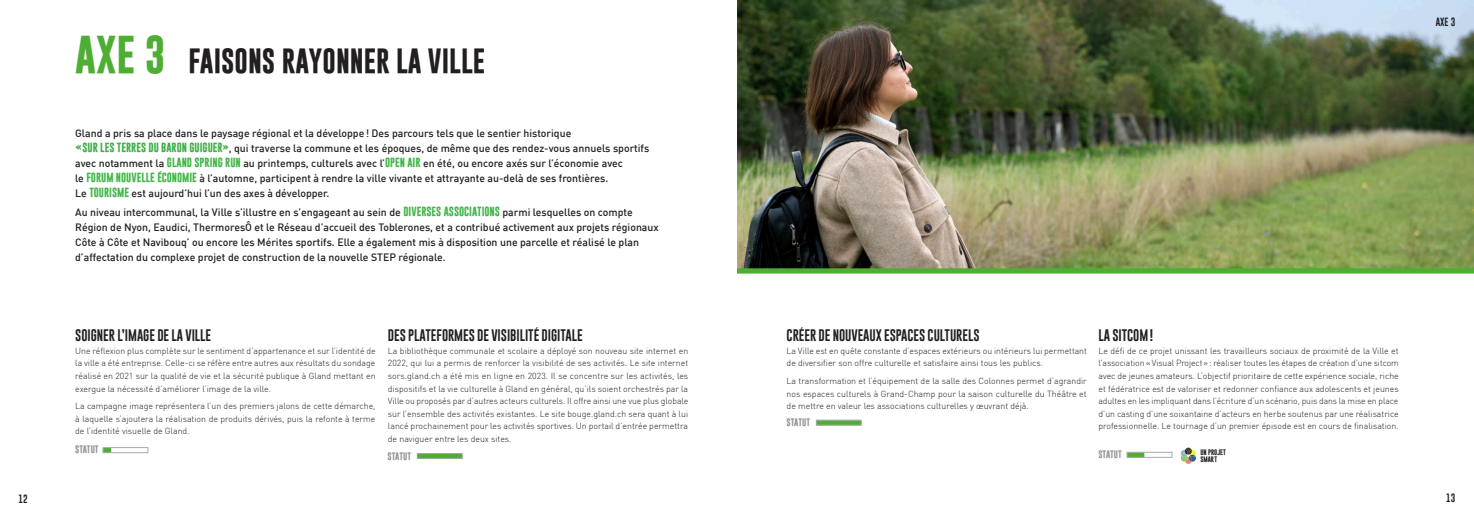
<style>
.page{position:relative;width:1474px;height:521px;background:#fff}
.page>*{position:absolute;margin:0;border:0;box-sizing:border-box;transform-origin:0 0}
.t1{font:700 38.5px "Gobold";color:#4eae33}
.t2{font:700 25.38px "Gobold";color:#231f20}
.t3{font:12.25px "Gobold";letter-spacing:-.005em;color:#231f20}
.t4{font:500 10.5px/14.9px "DIN";color:#231f20}
.t5{font:300 8.75px/12.6px "DIN";color:#231f20;text-align:justify}
.t6{font:8.75px "Gobold";color:#231f20}
.t7{font:700 7.88px "Gobold";color:#939598}
.t8{font:700 5.86px/7px "Gobold";color:#231f20}
.s1{font-family:"Gobold";font-weight:700;font-size:9.62px;color:#40ae49}
.s2{font-family:"Gobold";font-weight:700;font-size:9.62px;color:#42b649}
</style>
<div class="page">
<img style="left:737px;top:0;width:736px;height:268px">
<div style="left:737px;top:268px;width:736px;height:6px;background:#4eae33"></div>
<div style="left:103px;top:448px;width:8px;height:5px;background:#4eae33"></div>
<div style="left:103px;top:447px;width:45px;height:6px;border:1px solid #a8a9ad"></div>
<div style="left:417px;top:454px;width:45px;height:5px;background:#4eae33"></div>
<div style="left:417px;top:453px;width:45px;height:6px;border:1px solid #a8a9ad"></div>
<div style="left:816px;top:420px;width:45px;height:5px;background:#4eae33"></div>
<div style="left:816px;top:420px;width:45px;height:5px;border:1px solid #a8a9ad"></div>
<div style="left:1126px;top:452px;width:18px;height:6px;background:#4eae33"></div>
<div style="left:1126px;top:452px;width:46px;height:6px;border:1px solid #a8a9ad"></div>
<svg style="left:1180px;top:447px;width:15px;height:17px"></svg>
<h1 class="t1" style="left:75px;top:34px;width:92px">AXE 3</h1>
<h2 class="t2" style="left:189px;top:47px;width:298px">FAISONS RAYONNER LA VILLE</h2>
<p class="t4" style="left:75px;top:126px;width:575px">Gland a pris sa place dans le paysage régional et la développe ! Des parcours tels que le sentier historique<br><span class="s1">« SUR LES TERRES DU BARON GUIGUER»</span>, qui traverse la commune et les époques, de même que des rendez-vous annuels sportifs avec notamment la <span class="s2">GLAND SPRING RUN</span> au printemps, culturels avec l’<span class="s2">OPEN AIR</span> en été, ou encore axés sur l’économie avec<br>le <span class="s2">FORUM NOUVELLE ÉCONOMIE</span> à l’automne, participent à rendre la ville vivante et attrayante au-delà de ses frontières.<br>Le <span class="s2">TOURISME</span> est aujourd’hui l’un des axes à développer.</p>
<p class="t4" style="left:75px;top:205px;width:585px">Au niveau intercommunal, la Ville s’illustre en s’engageant au sein de <span class="s2">DIVERSES ASSOCIATIONS</span> parmi lesquelles on compte Région de Nyon, Eaudici, ThermoresÔ et le Réseau d’accueil des Toblerones, et a contribué activement aux projets régionaux Côte à Côte et Navibouq’ ou encore les Mérites sportifs. Elle a également mis à disposition une parcelle et réalisé le plan d’affectation du complexe projet de construction de la nouvelle STEP régionale.</p>
<h3 class="t3" style="left:75px;top:328px;width:137px">SOIGNER L’IMAGE DE LA VILLE</h3>
<p class="t5" style="left:75px;top:344px;width:302px">Une réflexion plus complète sur le sentiment d’appartenance et sur l’identité de la ville a été entreprise. Celle-ci se réfère entre autres aux résultats du sondage réalisé en 2021 sur la qualité de vie et la sécurité publique à Gland mettant en exergue la nécessité d’améliorer l’image de la ville.</p>
<p class="t5" style="left:75px;top:400px;width:302px">La campagne image représentera l’un des premiers jalons de cette démarche, à laquelle s’ajoutera la réalisation de produits dérivés, puis la refonte à terme de l’identité visuelle de Gland.</p>
<p class="t7" style="left:75px;top:445px;width:25px">STATUT</p>
<h3 class="t3" style="left:388px;top:328px;width:196px">DES PLATEFORMES DE VISIBILITÉ DIGITALE</h3>
<p class="t5" style="left:388px;top:345px;width:302px">La bibliothèque communale et scolaire a déployé son nouveau site internet en 2022, qui lui a permis de renforcer la visibilité de ses activités. Le site internet sors.gland.ch a été mis en ligne en 2023. Il se concentre sur les activités, les dispositifs et la vie culturelle à Gland en général, qu’ils soient orchestrés par la Ville ou proposés par d’autres acteurs culturels. Il offre ainsi une vue plus globale sur l’ensemble des activités existantes. Le site bouge.gland.ch sera quant à lui lancé prochainement pour les activités sportives. Un portail d’entrée permettra de naviguer entre les deux sites.</p>
<p class="t7" style="left:387px;top:452px;width:25px">STATUT</p>
<p class="t6" style="left:1435px;top:17px;width:21px">AXE 3</p>
<h3 class="t3" style="left:786px;top:328px;width:194px">CRÉER DE NOUVEAUX ESPACES CULTURELS</h3>
<p class="t5" style="left:786px;top:345px;width:302px">La Ville est en quête constante d’espaces extérieurs ou intérieurs lui permettant de diversifier son offre culturelle et satisfaire ainsi tous les publics.</p>
<p class="t5" style="left:786px;top:375px;width:302px">La transformation et l’équipement de la salle des Colonnes permet d’agrandir nos espaces culturels à Grand-Champ pour la saison culturelle du Théâtre et de mettre en valeur les associations culturelles y œuvrant déjà.</p>
<p class="t7" style="left:786px;top:418px;width:25px">STATUT</p>
<h3 class="t3" style="left:1098px;top:328px;width:56px">LA SITCOM !</h3>
<p class="t5" style="left:1098px;top:344px;width:302px">Le défi de ce projet unissant les travailleurs sociaux de proximité de la Ville et l’association « Visual Project » : réaliser toutes les étapes de création d’une sitcom avec de jeunes amateurs. L’objectif prioritaire de cette expérience sociale, riche et fédératrice est de valoriser et redonner confiance aux adolescents et jeunes adultes en les impliquant dans l’écriture d’un scénario, puis dans la mise en place d’un casting d’une soixantaine d’acteurs en herbe soutenus par une réalisatrice professionnelle. Le tournage d’un premier épisode est en cours de finalisation.</p>
<p class="t7" style="left:1098px;top:450px;width:25px">STATUT</p>
<p class="t8" style="left:1200px;top:449px;width:27px">UN PROJET<br>SMART</p>
<p class="t6" style="left:19px;top:493px;width:11px">12</p>
<p class="t6" style="left:1446px;top:493px;width:11px">13</p>
</div>
